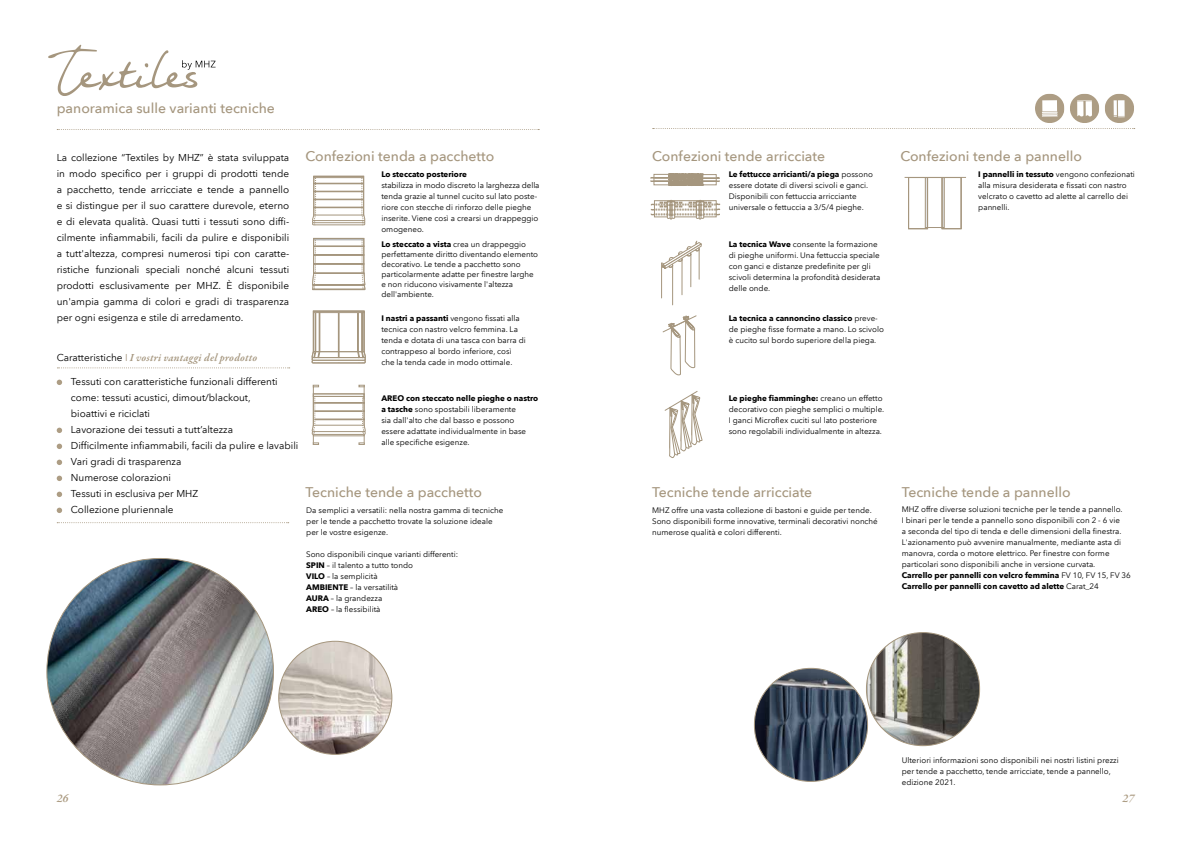
<style>
.page{position:relative;width:1191px;height:842px;background:#fff}
.page>*{position:absolute;margin:0;border:0;box-sizing:border-box;transform-origin:0 0}
.t1{font:500 14px "Avenir Next LT Com";color:#a5967e}
.t2{font:italic 600 12px "Garamond Premr Pro";color:#ad9d84}
.t3{font:italic 600 11px "Garamond Premr Pro";letter-spacing:.02em;color:#a5967e}
.t4{font:10px/16px "Avenir Next LT Com";color:#000;text-align:justify}
.t5{font:8px/11px "Avenir Next LT Com";color:#000}
.t6{font:700 8px "Avenir Next LT Com";color:#000}
.s1{font-family:"Avenir Next LT Com";font-weight:400;font-style:normal;font-size:10px;color:#000}
.s2{font-family:"Avenir Next LT Com";font-weight:400;font-style:normal;font-size:10px}
.s3{font-weight:700}
</style>
<div class="page">
<svg style="left:664px;top:391px;width:38px;height:67px"></svg>
<div style="left:925px;top:177px;width:19px;height:51px;border:1px solid #a5967e"></div>
<div style="left:908px;top:177px;width:20px;height:52px;border:1px solid #a5967e"></div>
<div style="left:908px;top:177px;width:19px;height:52px;border:1px solid #a5967e"></div>
<div style="left:941px;top:177px;width:20px;height:52px;border:1px solid #a5967e"></div>
<div style="left:942px;top:177px;width:19px;height:52px;border:1px solid #a5967e"></div>
<hr style="left:904px;top:177px;width:62px;height:1px;background:#a5967e">
<svg style="left:312px;top:385px;width:54px;height:60px"></svg>
<svg style="left:311px;top:311px;width:55px;height:53px"></svg>
<svg style="left:57px;top:129px;width:482px;height:1px"></svg>
<svg style="left:652px;top:128px;width:482px;height:1px"></svg>
<svg style="left:312px;top:238px;width:53px;height:53px"></svg>
<div style="left:312px;top:284px;width:53px;height:1px;border:1px solid #a5967e"></div>
<div style="left:312px;top:289px;width:53px;height:1px;border:1px solid #a5967e"></div>
<div style="left:313px;top:273px;width:51px;height:1px;border:1px solid #a5967e"></div>
<div style="left:313px;top:264px;width:51px;height:1px;border:1px solid #a5967e"></div>
<div style="left:313px;top:255px;width:51px;height:1px;border:1px solid #a5967e"></div>
<div style="left:313px;top:246px;width:51px;height:1px;border:1px solid #a5967e"></div>
<svg style="left:650px;top:173px;width:70px;height:46px"></svg>
<svg style="left:57px;top:380px;width:5px;height:5px"></svg>
<svg style="left:57px;top:428px;width:5px;height:5px"></svg>
<svg style="left:57px;top:444px;width:5px;height:5px"></svg>
<svg style="left:57px;top:460px;width:5px;height:5px"></svg>
<svg style="left:57px;top:476px;width:5px;height:5px"></svg>
<svg style="left:57px;top:492px;width:5px;height:5px"></svg>
<svg style="left:57px;top:508px;width:5px;height:5px"></svg>
<svg style="left:57px;top:522px;width:232px;height:1px"></svg>
<svg style="left:57px;top:367px;width:233px;height:1px"></svg>
<svg style="left:1104px;top:94px;width:30px;height:29px"></svg>
<hr style="left:1113px;top:100px;width:3px;height:15px;background:#fdfeff">
<div style="left:1118px;top:100px;width:6px;height:16px;background:#fdfeff"></div>
<div style="left:1069px;top:94px;width:30px;height:29px;background:#ad9d84;border-radius:50%"></div>
<svg style="left:1077px;top:100px;width:15px;height:16px"></svg>
<div style="left:1035px;top:94px;width:29px;height:29px;background:#ad9d84;border-radius:50%"></div>
<svg style="left:1042px;top:100px;width:15px;height:17px"></svg>
<img style="left:47px;top:558px;width:226px;height:227px;border-radius:113px">
<img style="left:754px;top:668px;width:113px;height:113px;border-radius:56px">
<img style="left:866px;top:633px;width:113px;height:113px;border-radius:56px">
<img style="left:279px;top:641px;width:113px;height:113px;border-radius:56px">
<svg style="left:48px;top:45px;width:167px;height:51px"></svg>
<svg style="left:312px;top:176px;width:53px;height:49px"></svg>
<svg style="left:661px;top:241px;width:41px;height:134px"></svg>
<hr style="left:661px;top:263px;width:1px;height:35px;background:#a5967e">
<h1 class="t1" style="left:57px;top:100px;width:220px">panoramica sulle varianti tecniche</h1>
<p class="t4" style="left:57px;top:150px;width:234px">La collezione “Textiles by MHZ” è stata sviluppata in modo specifico per i gruppi di prodotti tende a pacchetto, tende arricciate e tende a pannello e si distingue per il suo carattere durevole, eterno e di elevata qualità. Quasi tutti i tessuti sono diffi&shy;cilmente infiammabili, facili da pulire e disponibili a tutt'altezza, compresi numerosi tipi con caratte&shy;ristiche funzionali speciali nonché alcuni tessuti prodotti esclusivamente per MHZ. È disponibile un'ampia gamma di colori e gradi di trasparenza per ogni esigenza e stile di arredamento.</p>
<h3 class="t3" style="left:57px;top:351px;width:202px"><span class="s1">Caratteristiche</span> <span class="s2">I</span> I vostri vantaggi del prodotto</h3>
<p class="t4" style="left:71px;top:374px;width:229px;text-align:left">Tessuti con caratteristiche funzionali differenti come: tessuti acustici, dimout/blackout,<br>bioattivi e riciclati<br>Lavorazione dei tessuti a tutt’altezza<br>Difficilmente infiammabili, facili da pulire e lavabili Vari gradi di trasparenza<br>Numerose colorazioni<br>Tessuti in esclusiva per MHZ<br>Collezione pluriennale</p>
<h1 class="t1" style="left:305px;top:148px;width:190px">Confezioni tenda a pacchetto</h1>
<p class="t6" style="left:381px;top:169px;width:87px">Lo steccato posteriore</p>
<p class="t5" style="left:381px;top:180px;width:160px">stabilizza in modo discreto la larghezza della tenda grazie al tunnel cucito sul lato poste&shy;riore con stecche di rinforzo delle pieghe inserite. Viene così a crearsi un drappeggio omogeneo.</p>
<p class="t5" style="left:381px;top:239px;width:158px;line-height:10px"><span class="s3">Lo steccato a vista</span> crea un drappeggio perfettamente diritto diventando elemento decorativo. Le tende a pacchetto sono particolarmente adatte per finestre larghe e non riducono visivamente l'altezza dell'ambiente.</p>
<p class="t5" style="left:381px;top:312px;width:146px"><span class="s3">I nastri a passanti</span> vengono fissati alla tecnica con nastro velcro femmina. La tenda e dotata di una tasca con barra di contrappeso al bordo inferiore, così che la tenda cade in modo ottimale.</p>
<p class="t5" style="left:381px;top:393px;width:158px"><span class="s3">AREO con steccato nelle pieghe o nastro a tasche</span> sono spostabili liberamente<br>sia dall'alto che dal basso e possono essere adattate individualmente in base alle specifiche esigenze.</p>
<h1 class="t1" style="left:652px;top:148px;width:174px">Confezioni tende arricciate</h1>
<p class="t5" style="left:729px;top:169px;width:146px"><span class="s3">Le fettucce arricianti/a piega</span> possono essere dotate di diversi scivoli e ganci.<br>Disponibili con fettuccia arricciante universale o fettuccia a 3/5/4 pieghe.</p>
<p class="t5" style="left:729px;top:239px;width:153px"><span class="s3">La tecnica Wave</span> consente la formazione di pieghe uniformi. Una fettuccia speciale con ganci e distanze predefinite per gli scivoli determina la profondità desiderata delle onde.</p>
<p class="t5" style="left:729px;top:313px;width:157px"><span class="s3">La tecnica a cannoncino classico</span> preve&shy;de pieghe fisse formate a mano. Lo scivolo è cucito sul bordo superiore della piega.</p>
<p class="t5" style="left:729px;top:392px;width:157px"><span class="s3">Le pieghe fiamminghe:</span> creano un effetto decorativo con pieghe semplici o multiple.<br>I ganci Microflex cuciti sul lato posteriore sono regolabili individualmente in altezza.</p>
<h1 class="t1" style="left:305px;top:484px;width:178px">Tecniche tende a pacchetto</h1>
<h1 class="t1" style="left:652px;top:484px;width:162px">Tecniche tende arricciate</h1>
<p class="t5" style="left:306px;top:504px;width:198px">Da semplici a versatili: nella nostra gamma di tecniche per le tende a pacchetto trovate la soluzione ideale per le vostre esigenze.</p>
<p class="t5" style="left:306px;top:548px;width:153px">Sono disponibili cinque varianti differenti:<br><span class="s3">SPIN</span> – il talento a tutto tondo<br><span class="s3">VILO</span> – la semplicità<br><span class="s3">AMBIENTE</span> – la versatilità<br><span class="s3">AURA</span> – la grandezza<br><span class="s3">AREO</span> – la flessibilità</p>
<p class="t5" style="left:652px;top:505px;width:227px">MHZ offre una vasta collezione di bastoni e guide per tende.<br>Sono disponibili forme innovative, terminali decorativi nonché numerose qualità e colori differenti.</p>
<h1 class="t1" style="left:900px;top:148px;width:183px">Confezioni tende a pannello</h1>
<p class="t5" style="left:978px;top:169px;width:158px"><span class="s3">I pannelli in tessuto</span> vengono confezionati alla misura desiderata e fissati con nastro velcrato o cavetto ad alette al carrello dei pannelli.</p>
<h1 class="t1" style="left:901px;top:484px;width:170px">Tecniche tende a pannello</h1>
<p class="t5" style="left:901px;top:504px;width:231px">MHZ offre diverse soluzioni tecniche per le tende a pannello.<br>I binari per le tende a pannello sono disponibili con 2 - 6 vie<br>a seconda del tipo di tenda e delle dimensioni della finestra.<br>L'azionamento può avvenire manualmente, mediante asta di manovra, corda o motore elettrico. Per finestre con forme particolari sono disponibili anche in versione curvata.<br><span class="s3">Carrello per pannelli con velcro femmina</span> FV 10, FV 15, FV 36<br><span class="s3">Carrello per pannelli con cavetto ad alette</span> Carat_24</p>
<p class="t5" style="left:901px;top:755px;width:218px">Ulteriori informazioni sono disponibili nei nostri listini prezzi per tende a pacchetto, tende arricciate, tende a pannello, edizione 2021.</p>
<h2 class="t2" style="left:57px;top:790px;width:13px">26</h2>
<h2 class="t2" style="left:1122px;top:790px;width:13px">27</h2>
</div>
